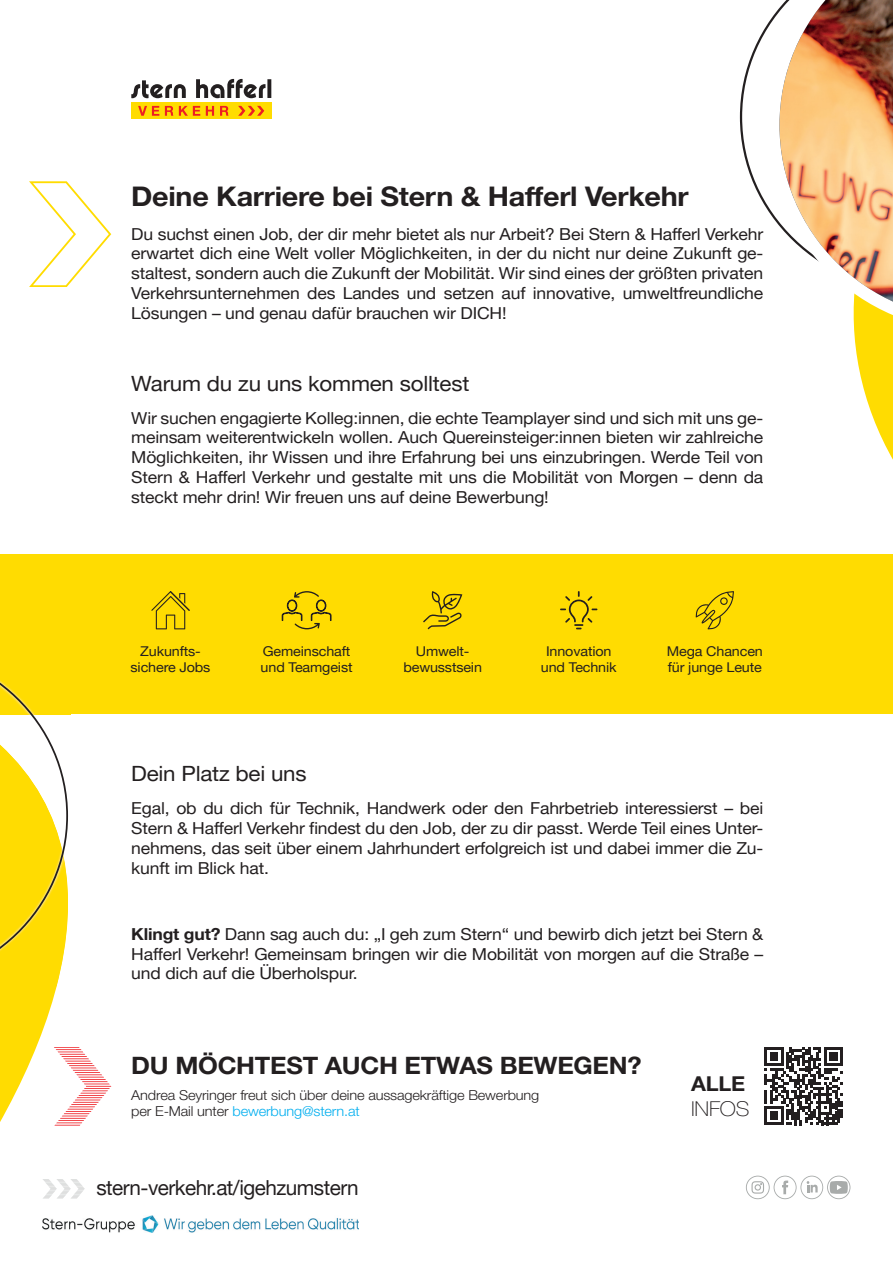
<style>
.page{position:relative;width:893px;height:1263px;background:#fff}
.page>*{position:absolute;margin:0;border:0;box-sizing:border-box;transform-origin:0 0}
.t1{font:700 27px "Helvetica Neue LT Pro";letter-spacing:-.01em;color:#231f20;scale:1.06 1}
.t2{font:700 23.85px "Helvetica Neue LT Pro";letter-spacing:-.01em;color:#231f20;scale:1.06 1}
.t3{font:21px "Helvetica Neue LT Pro";letter-spacing:-.01em;color:#231f20;scale:1.06 1}
.t4{font:20.7px "Helvetica Neue LT Pro";letter-spacing:-.025em;color:#231f20}
.t5{font:100 20.4px "Helvetica Neue LT Pro";letter-spacing:-.01em;color:#231f20;scale:1.06 1}
.t6{font:700 20.4px "Helvetica Neue LT Pro";color:#231f20;scale:1.06 1}
.t7{font:16.5px/19.8px "Helvetica Neue LT Pro";letter-spacing:-.01em;color:#231f20;text-align:justify;scale:1.06 1}
.t8{font:300 13.65px/16.4px "Helvetica Neue LT Pro";letter-spacing:-.01em;color:#231f20;scale:1.06 1}
.t9{font:13.5px/16.2px "Helvetica Neue LT Pro";letter-spacing:-.01em;color:#231f20;text-align:center;scale:1.06 1}
.s1{font-weight:700}
.s2{color:#00aeef}
</style>
<div class="page">
<div style="left:0;top:555px;width:893px;height:159px;background:#ffdc01"></div>
<svg style="left:770px;top:331px;width:123px;height:224px"></svg>
<svg style="left:0;top:986px;width:194px;height:247px"></svg>
<img style="left:0;top:984px;width:58px;height:2px">
<svg style="left:0;top:680px;width:68px;height:304px"></svg>
<svg style="left:740px;top:0;width:153px;height:331px"></svg>
<svg style="left:746px;top:1175px;width:104px;height:24px"></svg>
<svg style="left:43px;top:1179px;width:42px;height:20px"></svg>
<svg style="left:29px;top:181px;width:82px;height:106px"></svg>
<div style="left:131px;top:102px;width:140px;height:17px;background:#ffdc01"></div>
<svg style="left:131px;top:79px;width:140px;height:19px"></svg>
<svg style="left:138px;top:106px;width:21px;height:10px"></svg>
<svg style="left:165px;top:106px;width:8px;height:10px"></svg>
<svg style="left:179px;top:106px;width:21px;height:10px"></svg>
<svg style="left:206px;top:106px;width:8px;height:10px"></svg>
<svg style="left:220px;top:106px;width:8px;height:10px"></svg>
<svg style="left:238px;top:106px;width:26px;height:10px"></svg>
<svg style="left:54px;top:1047px;width:57px;height:79px"></svg>
<svg style="left:764px;top:1047px;width:79px;height:78px"></svg>
<img style="left:43px;top:1216px;width:316px;height:16px">
<svg style="left:151px;top:591px;width:39px;height:38px"></svg>
<svg style="left:282px;top:591px;width:50px;height:38px"></svg>
<svg style="left:423px;top:591px;width:39px;height:38px"></svg>
<svg style="left:560px;top:591px;width:37px;height:38px"></svg>
<svg style="left:696px;top:591px;width:38px;height:38px"></svg>
<h1 class="t1" style="left:131px;top:180px;width:527px">Deine Karriere bei Stern &amp; Hafferl Verkehr</h1>
<p class="t7" style="left:131px;top:223px;width:598px">Du suchst einen Job, der dir mehr bietet als nur Arbeit? Bei Stern &amp; Hafferl Verkehr erwartet dich eine Welt voller Möglichkeiten, in der du nicht nur deine Zukunft ge&shy;staltest, sondern auch die Zukunft der Mobilität. Wir sind eines der größten privaten Verkehrsunternehmen des Landes und setzen auf innovative, umweltfreundliche Lösungen – und genau dafür brauchen wir DICH!</p>
<p class="t3" style="left:131px;top:370px;width:320px">Warum du zu uns kommen solltest</p>
<p class="t7" style="left:131px;top:407px;width:598px">Wir suchen engagierte Kolleg:innen, die echte Teamplayer sind und sich mit uns ge&shy;meinsam weiterentwickeln wollen. Auch Quereinsteiger:innen bieten wir zahlreiche Möglichkeiten, ihr Wissen und ihre Erfahrung bei uns einzubringen. Werde Teil von Stern &amp; Hafferl Verkehr und gestalte mit uns die Mobilität von Morgen – denn da steckt mehr drin! Wir freuen uns auf deine Bewerbung!</p>
<p class="t9" style="left:131px;top:643px;width:77px">Zukunfts&shy;sichere Jobs</p>
<p class="t9" style="left:261px;top:643px;width:88px;text-align:left">Gemeinschaft und Teamgeist</p>
<p class="t9" style="left:403px;top:643px;width:76px">Umwelt&shy;bewusstsein</p>
<p class="t9" style="left:541px;top:643px;width:73px">Innovation und Technik</p>
<p class="t9" style="left:667px;top:643px;width:92px;text-align:left">Mega Chancen für junge Leute</p>
<p class="t3" style="left:131px;top:760px;width:167px">Dein Platz bei uns</p>
<p class="t7" style="left:131px;top:798px;width:598px">Egal, ob du dich für Technik, Handwerk oder den Fahrbetrieb interessierst – bei Stern &amp; Hafferl Verkehr findest du den Job, der zu dir passt. Werde Teil eines Unter&shy;nehmens, das seit über einem Jahrhundert erfolgreich ist und dabei immer die Zu&shy;kunft im Blick hat.</p>
<p class="t7" style="left:131px;top:924px;width:598px"><span class="s1">Klingt gut?</span> Dann sag auch du: „I geh zum Stern“ und bewirb dich jetzt bei Stern &amp; Hafferl Verkehr! Gemeinsam bringen wir die Mobilität von morgen auf die Straße – und dich auf die Überholspur.</p>
<h2 class="t2" style="left:131px;top:1050px;width:483px">DU MÖCHTEST AUCH ETWAS BEWEGEN?</h2>
<p class="t8" style="left:131px;top:1086px;width:386px">Andrea Seyringer freut sich über deine aussagekräftige Bewerbung per E-Mail unter <span class="s2">bewerbung@stern.at</span></p>
<p class="t4" style="left:96px;top:1175px;width:264px">stern-verkehr.at/igehzumstern</p>
<p class="t6" style="left:691px;top:1071px;width:53px">ALLE</p>
<p class="t5" style="left:691px;top:1096px;width:57px">INFOS</p>
</div>
